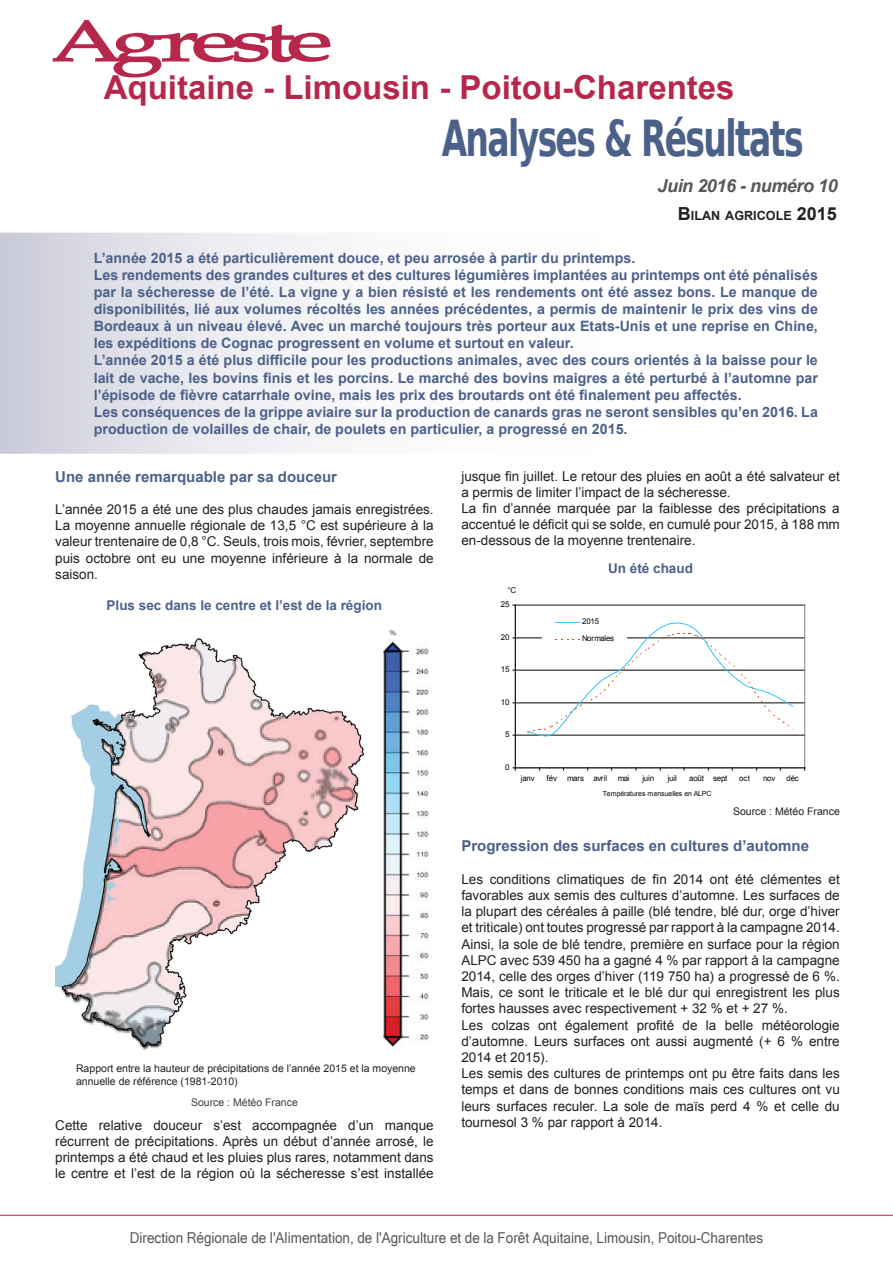
<style>
.page{position:relative;width:893px;height:1263px;background:#fff}
.page>*{position:absolute;margin:0;border:0;box-sizing:border-box;transform-origin:0 0}
.t1{font:700 49.5px "DejaVu Sans";letter-spacing:-.05em;color:#4c6189;scale:.67 1}
.t2{font:700 33px "Arial";color:#b6274b}
.t3{font:italic 700 18px "Arial";letter-spacing:-.025em;color:#57585a}
.t4{font:15px "Microsoft Sans Serif";color:#57585a;scale:.9 1}
.t5{font:700 15px "Arial";color:#4c6189}
.t6{font:700 14.25px/17.1px "Arial";color:#4c6189}
.t7{font:13.5px/16.2px "Arial";color:#231f20;text-align:justify}
.t8{font:700 13.5px "Arial";color:#4c6189}
.t9{font:700 12.6px "Arial";color:#231f20}
.t10{font:10.5px/12.6px "Arial";color:#231f20}
.t11{font:10.5px "Arial";color:#3e3e3f}
.t12{font:7.95px/16.8px "Arial";letter-spacing:-.025em;color:#040503}
.t13{font:7.05px "Arial";letter-spacing:-.025em;color:#040503}
.s1{font-size:18px}
</style>
<div class="page">
<svg style="left:53px;top:20px;width:278px;height:57px"></svg>
<hr style="left:0;top:1215px;width:893px;height:1px;background:#b6274b">
<hr style="left:515px;top:735px;width:290px;height:1px;background:#040503">
<hr style="left:515px;top:703px;width:290px;height:1px;background:#040503">
<hr style="left:515px;top:670px;width:290px;height:1px;background:#040503">
<hr style="left:515px;top:638px;width:290px;height:1px;background:#040503">
<hr style="left:515px;top:605px;width:290px;height:1px;background:#808180">
<hr style="left:804px;top:605px;width:1px;height:163px;background:#808180">
<hr style="left:515px;top:605px;width:1px;height:163px;background:#040503">
<hr style="left:515px;top:768px;width:290px;height:1px;background:#040503">
<svg style="left:526px;top:622px;width:268px;height:115px"></svg>
<img style="left:384px;top:630px;width:45px;height:417px">
<img style="left:55px;top:637px;width:309px;height:414px">
<svg style="left:0;top:233px;width:318px;height:221px"></svg>
<h2 class="t2" style="left:104px;top:66px;width:632px">Aquitaine - Limousin - Poitou-Charentes</h2>
<h1 class="t1" style="left:442px;top:98px;width:542px">Analyses &amp; Résultats</h1>
<h3 class="t3" style="left:658px;top:174px;width:182px">Juin 2016 - numéro 10</h3>
<p class="t9" style="left:678px;top:207px;width:160px"><span class="s1">B</span>ILAN AGRICOLE <span class="s1">2015</span></p>
<p class="t6" style="left:94px;top:250px;width:726px">L’année 2015 a été particulièrement douce, et peu arrosée à partir du printemps.<br>Les rendements des grandes cultures et des cultures légumières implantées au printemps ont été pénalisés par la sécheresse de l’été. La vigne y a bien résisté et les rendements ont été assez bons. Le manque de disponibilités, lié aux volumes récoltés les années précédentes, a permis de maintenir le prix des vins de Bordeaux à un niveau élevé. Avec un marché toujours très porteur aux Etats-Unis et une reprise en Chine, les expéditions de Cognac progressent en volume et surtout en valeur.<br>L’année 2015 a été plus difficile pour les productions animales, avec des cours orientés à la baisse pour le lait de vache, les bovins finis et les porcins. Le marché des bovins maigres a été perturbé à l’automne par l’épisode de fièvre catarrhale ovine, mais les prix des broutards ont été finalement peu affectés.<br>Les conséquences de la grippe aviaire sur la production de canards gras ne seront sensibles qu’en 2016. La production de volailles de chair, de poulets en particulier, a progressé en 2015.</p>
<p class="t5" style="left:55px;top:466px;width:283px">Une année remarquable par sa douceur</p>
<p class="t7" style="left:55px;top:501px;width:380px">L’année 2015 a été une des plus chaudes jamais enregistrées.<br>La moyenne annuelle régionale de 13,5 °C est supérieure à la valeur trentenaire de 0,8 °C. Seuls, trois mois, février, septembre puis octobre ont eu une moyenne inférieure à la normale de saison.</p>
<p class="t8" style="left:107px;top:596px;width:277px">Plus sec dans le centre et l’est de la région</p>
<p class="t10" style="left:76px;top:1062px;width:341px">Rapport entre la hauteur de précipitations de l’année 2015 et la moyenne annuelle de référence (1981-2010)</p>
<p class="t11" style="left:191px;top:1095px;width:108px">Source : Météo France</p>
<p class="t7" style="left:55px;top:1117px;width:380px">Cette relative douceur s’est accompagnée d’un manque récurrent de précipitations. Après un début d’année arrosé, le printemps a été chaud et les pluies plus rares, notamment dans le centre et l’est de la région où la sécheresse s’est installée</p>
<p class="t7" style="left:461px;top:468px;width:380px;text-align:left">jusque fin juillet. Le retour des pluies en août a été salvateur et a permis de limiter l’impact de la sécheresse.<br>La fin d’année marquée par la faiblesse des précipitations a accentué le déficit qui se solde, en cumulé pour 2015, à 188 mm en-dessous de la moyenne trentenaire.</p>
<p class="t12" style="left:507px;top:582px;width:11px">°C</p>
<p class="t12" style="left:501px;top:596px;width:10px">25</p>
<p class="t12" style="left:501px;top:629px;width:10px">20</p>
<p class="t12" style="left:501px;top:661px;width:10px">15</p>
<p class="t12" style="left:501px;top:694px;width:10px">10</p>
<p class="t12" style="left:505px;top:726px;width:6px">5</p>
<p class="t12" style="left:505px;top:759px;width:6px">0</p>
<p class="t8" style="left:608px;top:560px;width:86px">Un été chaud</p>
<p class="t12" style="left:582px;top:613px;width:34px">2015<br>Normales</p>
<p class="t12" style="left:521px;top:770px;width:15px">janv</p>
<p class="t12" style="left:547px;top:770px;width:12px">fév</p>
<p class="t12" style="left:567px;top:770px;width:42px">mars avril</p>
<p class="t12" style="left:618px;top:770px;width:14px">mai</p>
<p class="t12" style="left:642px;top:770px;width:13px">juin</p>
<p class="t12" style="left:668px;top:770px;width:11px">juil</p>
<p class="t12" style="left:689px;top:770px;width:40px">août sept</p>
<p class="t12" style="left:739px;top:770px;width:12px">oct</p>
<p class="t12" style="left:763px;top:770px;width:14px">nov</p>
<p class="t12" style="left:786px;top:770px;width:14px">déc</p>
<p class="t13" style="left:603px;top:789px;width:110px">Températures mensuelles en ALPC</p>
<p class="t10" style="left:733px;top:805px;width:108px">Source : Météo France</p>
<p class="t5" style="left:461px;top:836px;width:349px">Progression des surfaces en cultures d’automne</p>
<p class="t7" style="left:461px;top:871px;width:380px;text-align:left">Les conditions climatiques de fin 2014 ont été clémentes et favorables aux semis des cultures d’automne. Les surfaces de la plupart des céréales à paille (blé tendre, blé dur, orge d’hiver et triticale) ont toutes progressé par rapport à la campagne 2014.<br>Ainsi, la sole de blé tendre, première en surface pour la région ALPC avec 539 450 ha a gagné 4 % par rapport à la campagne 2014, celle des orges d’hiver (119 750 ha) a progressé de 6 %.<br>Mais, ce sont le triticale et le blé dur qui enregistrent les plus fortes hausses avec respectivement + 32 % et + 27 %.<br>Les colzas ont également profité de la belle météorologie d’automne. Leurs surfaces ont aussi augmenté (+ 6 % entre 2014 et 2015).<br>Les semis des cultures de printemps ont pu être faits dans les temps et dans de bonnes conditions mais ces cultures ont vu leurs surfaces reculer. La sole de maïs perd 4 % et celle du tournesol 3 % par rapport à 2014.</p>
<p class="t4" style="left:130px;top:1228px;width:705px">Direction Régionale de l'Alimentation, de l'Agriculture et de la Forêt Aquitaine, Limousin, Poitou-Charentes</p>
</div>
